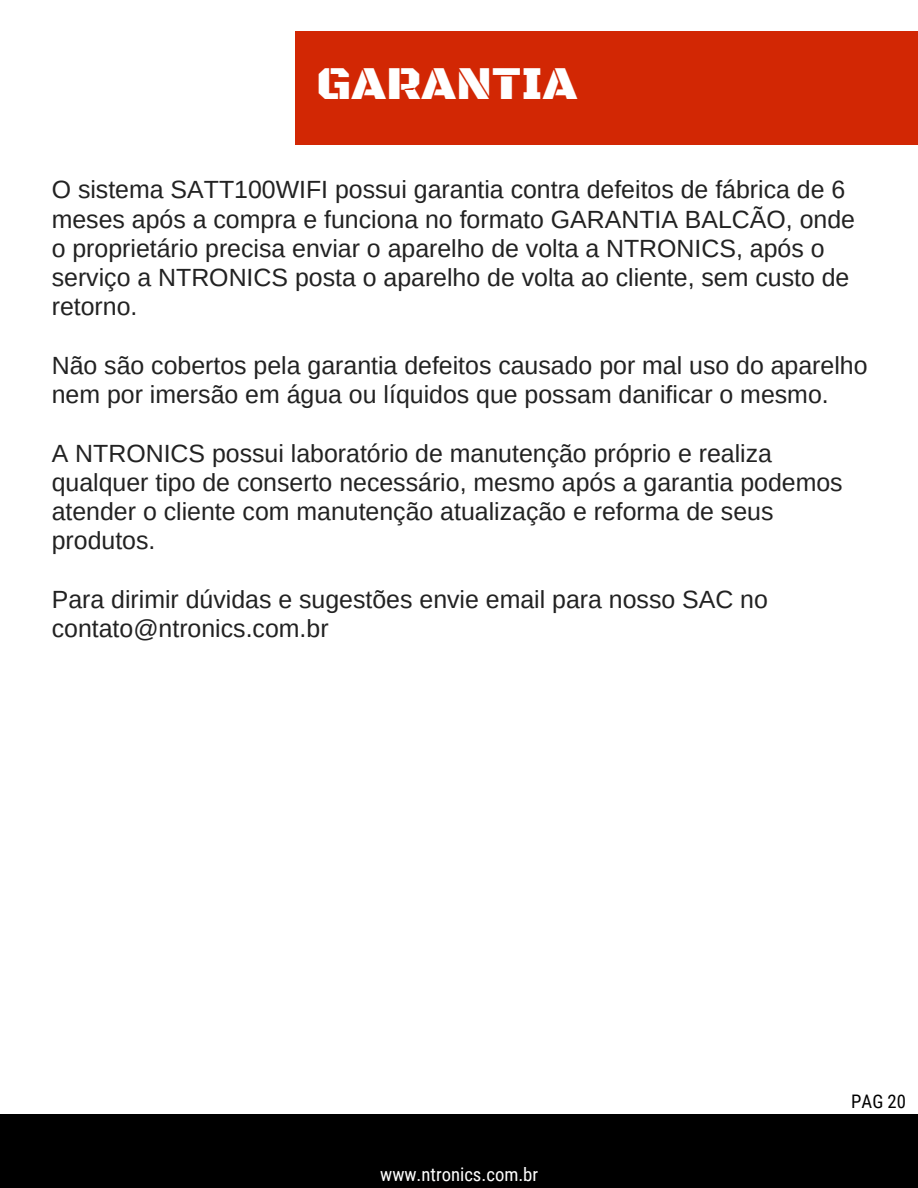
<style>
.page{position:relative;width:918px;height:1188px;background:#fff}
.page>*{position:absolute;margin:0;border:0;box-sizing:border-box;transform-origin:0 0}
.t1{font:48.15px "Black Ops One";color:#fff}
.t2{font:24.9px/29.2px "Arimo";color:#222}
.t3{font:18.75px "Roboto Condensed";color:#fff}
.t4{font:18.75px "Roboto Condensed";color:#000}
</style>
<div class="page">
<div style="left:316px;top:54px;width:583px;height:71px;background:#d22704"></div>
<div style="left:295px;top:124px;width:23px;height:21px;background:#d22704"></div>
<div style="left:316px;top:124px;width:583px;height:21px;background:#d22704"></div>
<div style="left:898px;top:124px;width:20px;height:21px;background:#d22704"></div>
<div style="left:898px;top:32px;width:20px;height:23px;background:#d22704"></div>
<div style="left:316px;top:32px;width:583px;height:23px;background:#d22704"></div>
<div style="left:898px;top:54px;width:20px;height:71px;background:#d22704"></div>
<div style="left:295px;top:54px;width:23px;height:71px;background:#d22704"></div>
<div style="left:295px;top:32px;width:23px;height:23px;background:#d22704"></div>
<div style="left:0;top:1115px;width:918px;height:73px;background:#000"></div>
<h1 class="t1" style="left:316px;top:55px;width:263px">GARANTIA</h1>
<p class="t2" style="left:52px;top:175px;width:805px">O sistema SATT100WIFI possui garantia contra defeitos de fábrica de 6 meses após a compra e funciona no formato GARANTIA BALCÃO, onde o proprietário precisa enviar o aparelho de volta a NTRONICS, após o serviço a NTRONICS posta o aparelho de volta ao cliente, sem custo de retorno.</p>
<p class="t2" style="left:52px;top:351px;width:817px">Não são cobertos pela garantia defeitos causado por mal uso do aparelho nem por imersão em água ou líquidos que possam danificar o mesmo.</p>
<p class="t2" style="left:52px;top:438px;width:792px">A NTRONICS possui laboratório de manutenção próprio e realiza qualquer tipo de conserto necessário, mesmo após a garantia podemos atender o cliente com manutenção atualização e reforma de seus produtos.</p>
<p class="t2" style="left:52px;top:585px;width:718px">Para dirimir dúvidas e sugestões envie email para nosso SAC no contato@ntronics.com.br</p>
<p class="t3" style="left:380px;top:1164px;width:159px">www.ntronics.com.br</p>
<p class="t4" style="left:851px;top:1091px;width:56px">PAG 20</p>
</div>
